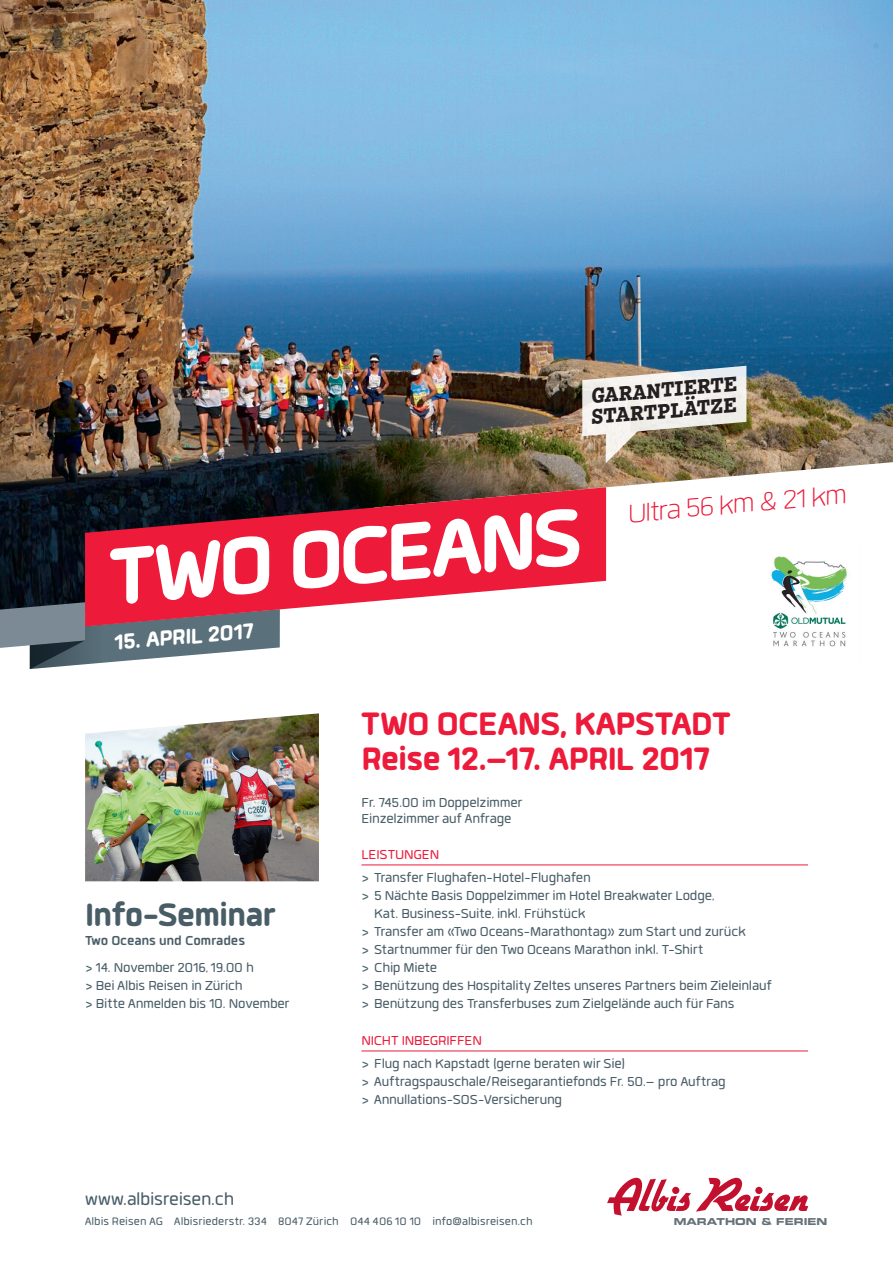
<style>
.page{position:relative;width:893px;height:1263px;background:#fff}
.page>*{position:absolute;margin:0;border:0;box-sizing:border-box;transform-origin:0 0}
.t1{font:800 112.5px "Quan Rounded";color:#fff}
.t2{font:800 45px/34.2px "Quan Rounded";letter-spacing:-.01em;color:#ed1a3a}
.t3{font:800 45px "Quan Rounded";letter-spacing:-.02em;color:#495d67}
.t4{font:300 36px "Quan Rounded";color:#ed1a3a}
.t5{font:800 30px "Quan Rounded";color:#fff}
.t6{font:800 condensed 25.5px/21px "Smart Courier";color:#231f20}
.t7{font:24px "Quan Rounded";letter-spacing:-.015em;color:#495d67}
.t8{font:18px/18px "Quan Rounded";letter-spacing:-.01em;color:#495d67}
.t9{font:18px "Quan Rounded";letter-spacing:-.015em;color:#ed1a3a}
.t10{font:700 18px "Quan Rounded";letter-spacing:-.01em;color:#495d67}
.t11{font:15px "Quan Rounded";letter-spacing:.005em;color:#495d67}
.t12{font:9.6px "Eurostile Bold Extended Two";color:#667279}
</style>
<div class="page">
<img style="left:85px;top:713px;width:234px;height:168px">
<img style="left:0;top:0;width:893px;height:602px">
<svg style="left:374px;top:462px;width:519px;height:140px"></svg>
<img style="left:758px;top:544px;width:103px;height:103px">
<svg style="left:85px;top:487px;width:521px;height:123px;background:#c42b43"></svg>
<svg style="left:0;top:602px;width:280px;height:67px"></svg>
<svg style="left:607px;top:1178px;width:201px;height:37px"></svg>
<hr style="left:361px;top:865px;width:447px;height:1px;background:#ed1a3a">
<hr style="left:361px;top:1051px;width:447px;height:1px;background:#ed1a3a">
<img style="left:582px;top:366px;width:164px;height:99px">
<h3 class="t6" style="left:588px;top:384px;width:150px;rotate:-5deg">GARANTIERTE<br>STARTPLÄTZE</h3>
<h1 class="t1" style="left:102px;top:524px;width:476px;rotate:-5deg">TWO OCEANS</h1>
<h3 class="t5" style="left:113px;top:628px;width:141px;rotate:-5deg">15. APRIL 2017</h3>
<h3 class="t4" style="left:626px;top:497px;width:221px;rotate:-5deg">Ultra 56 km &amp; 21 km</h3>
<h2 class="t3" style="left:85px;top:893px;width:192px">Info-Seminar</h2>
<p class="t10" style="left:85px;top:932px;width:162px">Two Oceans und Comrades</p>
<p class="t8" style="left:85px;top:958px;width:206px">&gt; 14. November 2016, 19.00 h<br>&gt; Bei Albis Reisen in Zürich<br>&gt; Bitte Anmelden bis 10. November</p>
<h2 class="t2" style="left:361px;top:707px;width:371px">TWO OCEANS, KAPSTADT<br>Reise 12.–17. APRIL 2017</h2>
<p class="t8" style="left:361px;top:794px;width:162px;line-height:16.5px">Fr. 745.00 im Doppelzimmer<br>Einzelzimmer auf Anfrage</p>
<p class="t9" style="left:361px;top:846px;width:79px">LEISTUNGEN</p>
<p class="t8" style="left:361px;top:868px;width:231px">&gt; Transfer Flughafen-Hotel-Flughafen</p>
<p class="t8" style="left:361px;top:886px;width:354px">&gt; 5 Nächte Basis Doppelzimmer im Hotel Breakwater Lodge,</p>
<p class="t8" style="left:374px;top:904px;width:213px">Kat. Business-Suite, inkl. Frühstück</p>
<p class="t8" style="left:361px;top:922px;width:386px">&gt; Transfer am «Two Oceans-Marathontag» zum Start und zurück</p>
<p class="t8" style="left:361px;top:940px;width:343px">&gt; Startnummer für den Two Oceans Marathon inkl. T-Shirt</p>
<p class="t8" style="left:361px;top:958px;width:77px">&gt; Chip Miete</p>
<p class="t8" style="left:361px;top:976px;width:412px">&gt; Benützung des Hospitality Zeltes unseres Partners beim Zieleinlauf</p>
<p class="t8" style="left:361px;top:994px;width:375px">&gt; Benützung des Transferbuses zum Zielgelände auch für Fans</p>
<p class="t9" style="left:361px;top:1032px;width:122px">NICHT INBEGRIFFEN</p>
<p class="t8" style="left:361px;top:1054px;width:366px">&gt; Flug nach Kapstadt (gerne beraten wir Sie)<br>&gt; Auftragspauschale/Reisegarantiefonds Fr. 50.– pro Auftrag &gt; Annullations-SOS-Versicherung</p>
<h3 class="t7" style="left:85px;top:1188px;width:151px">www.albisreisen.ch</h3>
<p class="t11" style="left:85px;top:1214px;width:449px">Albis Reisen AG Albisriederstr. 334 8047 Zürich 044 406 10 10 info@albisreisen.ch</p>
<p class="t12" style="left:674px;top:1214px;width:155px">MARATHON &amp; FERIEN</p>
</div>
